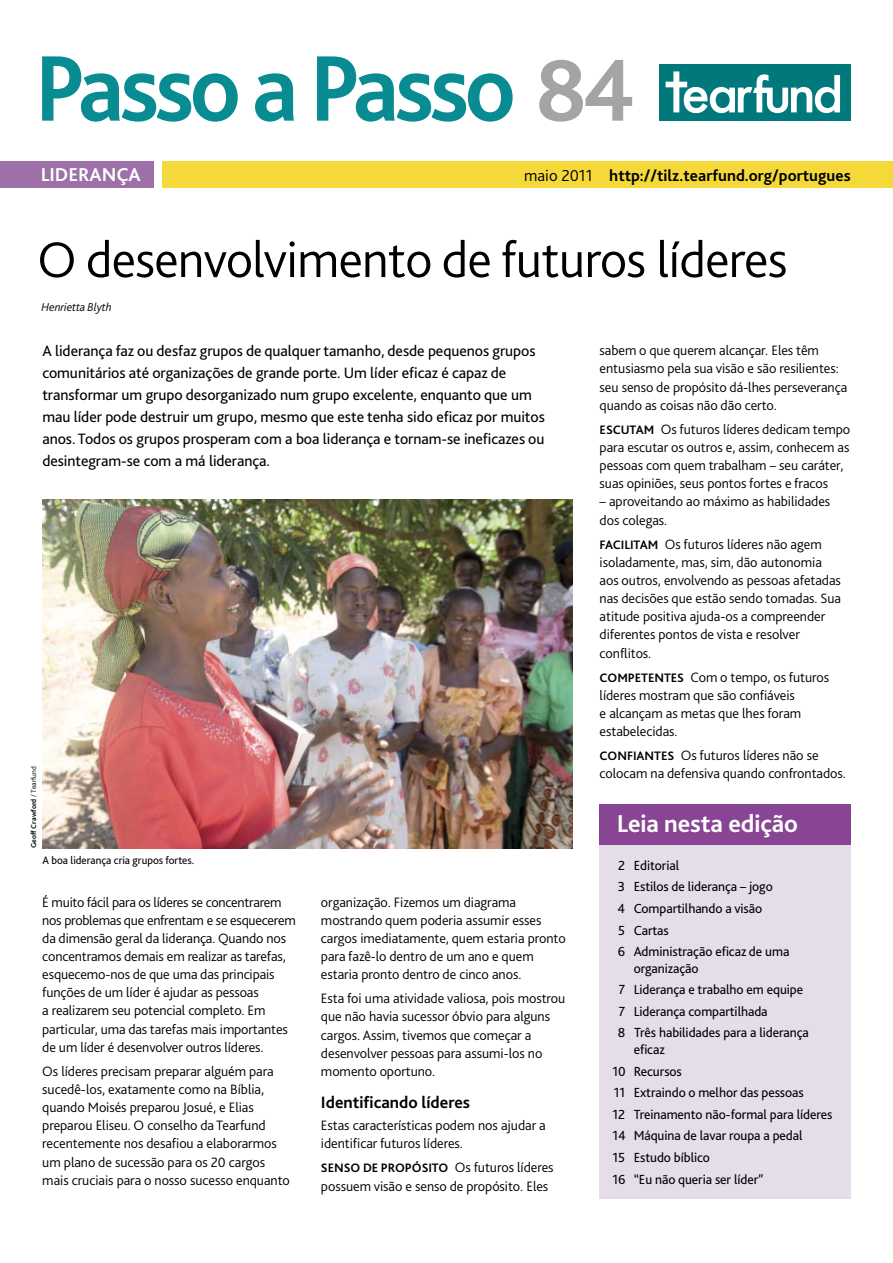
<style>
.page{position:relative;width:893px;height:1263px;background:#fff}
.page>*{position:absolute;margin:0;border:0;box-sizing:border-box;transform-origin:0 0}
.t1{font:700 97.5px "Bliss 2";letter-spacing:-.05em;color:#088c92}
.t2{font:300 52.5px "Bliss 2";letter-spacing:-.015em;color:#000}
.t3{font:700 25.5px "Bliss 2";letter-spacing:-.005em;color:#fff}
.t4{font:700 19.5px "Bliss 2";letter-spacing:-.005em;color:#fff}
.t5{font:700 17.25px "Bliss 2";color:#000}
.t6{font:700 16.65px "Bliss 2";color:#000}
.t7{font:15.75px/21.9px "Bliss 2";letter-spacing:-.005em;color:#000}
.t8{font:300 14.25px/18.1px "Bliss 2";letter-spacing:-.005em;color:#000}
.t9{font:13.8px/21.6px "Bliss 2";letter-spacing:-.005em;color:#000}
.t10{font:700 12.9px "Bliss 2";letter-spacing:-.005em;color:#000}
.t11{font:italic 300 12px "Bliss 2";letter-spacing:-.005em;color:#000}
.t12{font:11.4px "Bliss 2";color:#000}
.t13{font:700 7.5px "Bliss 2";color:#000}
.s1{font-size:91.5px;color:#a4a4a4}
.s2{font-weight:300}
.s3{font-weight:700;font-size:12.9px}
.s4{font-weight:300;font-size:14.25px}
</style>
<div class="page">
<div style="left:658px;top:64px;width:192px;height:57px;background:#00787c"></div>
<svg style="left:665px;top:71px;width:175px;height:42px"></svg>
<div style="left:162px;top:162px;width:730px;height:26px;background:#f5d93a"></div>
<div style="left:0;top:162px;width:153px;height:26px;background:#9e70a8"></div>
<div style="left:599px;top:805px;width:251px;height:394px;background:#e6ddea"></div>
<div style="left:599px;top:805px;width:251px;height:40px;background:#884594"></div>
<img style="left:42px;top:500px;width:530px;height:348px">
<h1 class="t1" style="left:35px;top:51px;width:602px">Passo a Passo <span class="s1">84</span></h1>
<h3 class="t4" style="left:41px;top:167px;width:101px">LIDERANÇA</h3>
<p class="t6" style="left:524px;top:169px;width:328px"><span class="s2">maio 2011</span> http://tilz.tearfund.org/portugues</p>
<h2 class="t2" style="left:37px;top:240px;width:751px">O desenvolvimento de futuros líderes</h2>
<p class="t11" style="left:42px;top:303px;width:72px">Henrietta Blyth</p>
<p class="t7" style="left:42px;top:342px;width:504px">A liderança faz ou desfaz grupos de qualquer tamanho, desde pequenos grupos comunitários até organizações de grande porte. Um líder eficaz é capaz de transformar um grupo desorganizado num grupo excelente, enquanto que um mau líder pode destruir um grupo, mesmo que este tenha sido eficaz por muitos anos. Todos os grupos prosperam com a boa liderança e tornam-se ineficazes ou desintegram-se com a má liderança.</p>
<p class="t8" style="left:599px;top:343px;width:249px">sabem o que querem alcançar. Eles têm entusiasmo pela sua visão e são resilientes: seu senso de propósito dá-lhes perseverança quando as coisas não dão certo.</p>
<p class="t8" style="left:599px;top:421px;width:252px"><span class="s3">ESCUTAM</span> Os futuros líderes dedicam tempo para escutar os outros e, assim, conhecem as pessoas com quem trabalham – seu caráter, suas opiniões, seus pontos fortes e fracos</p>
<p class="t8" style="left:599px;top:494px;width:232px">– aproveitando ao máximo as habilidades dos colegas.</p>
<p class="t8" style="left:599px;top:536px;width:243px"><span class="s3">FACILITAM</span> Os futuros líderes não agem isoladamente, mas, sim, dão autonomia aos outros, envolvendo as pessoas afetadas nas decisões que estão sendo tomadas. Sua atitude positiva ajuda-os a compreender diferentes pontos de vista e resolver conflitos.</p>
<p class="t8" style="left:599px;top:669px;width:231px"><span class="s3">COMPETENTES</span> Com o tempo, os futuros líderes mostram que são confiáveis<br>e alcançam as metas que lhes foram estabelecidas.</p>
<p class="t8" style="left:599px;top:748px;width:248px"><span class="s3">CONFIANTES</span> Os futuros líderes não se colocam na defensiva quando confrontados.</p>
<p class="t13" style="left:31px;top:848px;width:83px;rotate:-90deg">Geoff Crawford <span class="s2">/ Tearfund</span></p>
<h3 class="t3" style="left:616px;top:814px;width:183px">Leia nesta edição</h3>
<p class="t9" style="left:617px;top:856px;width:173px">2 Editorial<br>3 Estilos de liderança – jogo<br>4 Compartilhando a visão<br>5 Cartas<br>6 Administração eficaz de uma</p>
<p class="t9" style="left:617px;top:959px;width:193px;text-indent:16px">organização<br>7 Liderança e trabalho em equipe<br>7 Liderança compartilhada<br>8 Três habilidades para a liderança</p>
<p class="t9" style="left:612px;top:1040px;width:221px;text-indent:21px">eficaz<br>10 Recursos<br>11 Extraindo o melhor das pessoas<br>12 Treinamento não-formal para líderes<br>14 Máquina de lavar roupa a pedal<br>15 Estudo bíblico<br>16 “Eu não queria ser líder”</p>
<p class="t12" style="left:42px;top:856px;width:153px">A boa liderança cria grupos fortes.</p>
<p class="t8" style="left:42px;top:894px;width:255px">É muito fácil para os líderes se concentrarem nos problemas que enfrentam e se esquecerem da dimensão geral da liderança. Quando nos concentramos demais em realizar as tarefas, esquecemo-nos de que uma das principais funções de um líder é ajudar as pessoas<br>a realizarem seu potencial completo. Em particular, uma das tarefas mais importantes de um líder é desenvolver outros líderes.</p>
<p class="t8" style="left:42px;top:1063px;width:249px">Os líderes precisam preparar alguém para sucedê-los, exatamente como na Bíblia, quando Moisés preparou Josué, e Elias preparou Eliseu. O conselho da Tearfund recentemente nos desafiou a elaborarmos um plano de sucessão para os 20 cargos mais cruciais para o nosso sucesso enquanto</p>
<p class="t8" style="left:321px;top:894px;width:246px">organização. Fizemos um diagrama mostrando quem poderia assumir esses cargos imediatamente, quem estaria pronto para fazê-lo dentro de um ano e quem estaria pronto dentro de cinco anos.</p>
<p class="t8" style="left:321px;top:991px;width:246px">Esta foi uma atividade valiosa, pois mostrou que não havia sucessor óbvio para alguns cargos. Assim, tivemos que começar a desenvolver pessoas para assumi-los no momento oportuno.</p>
<p class="t5" style="left:321px;top:1096px;width:151px">Identificando líderes</p>
<p class="t8" style="left:321px;top:1118px;width:226px">Estas características podem nos ajudar a identificar futuros líderes.</p>
<p class="t10" style="left:321px;top:1163px;width:234px">SENSO DE PROPÓSITO <span class="s4">Os futuros líderes</span></p>
<p class="t8" style="left:321px;top:1178px;width:229px">possuem visão e senso de propósito. Eles</p>
</div>
